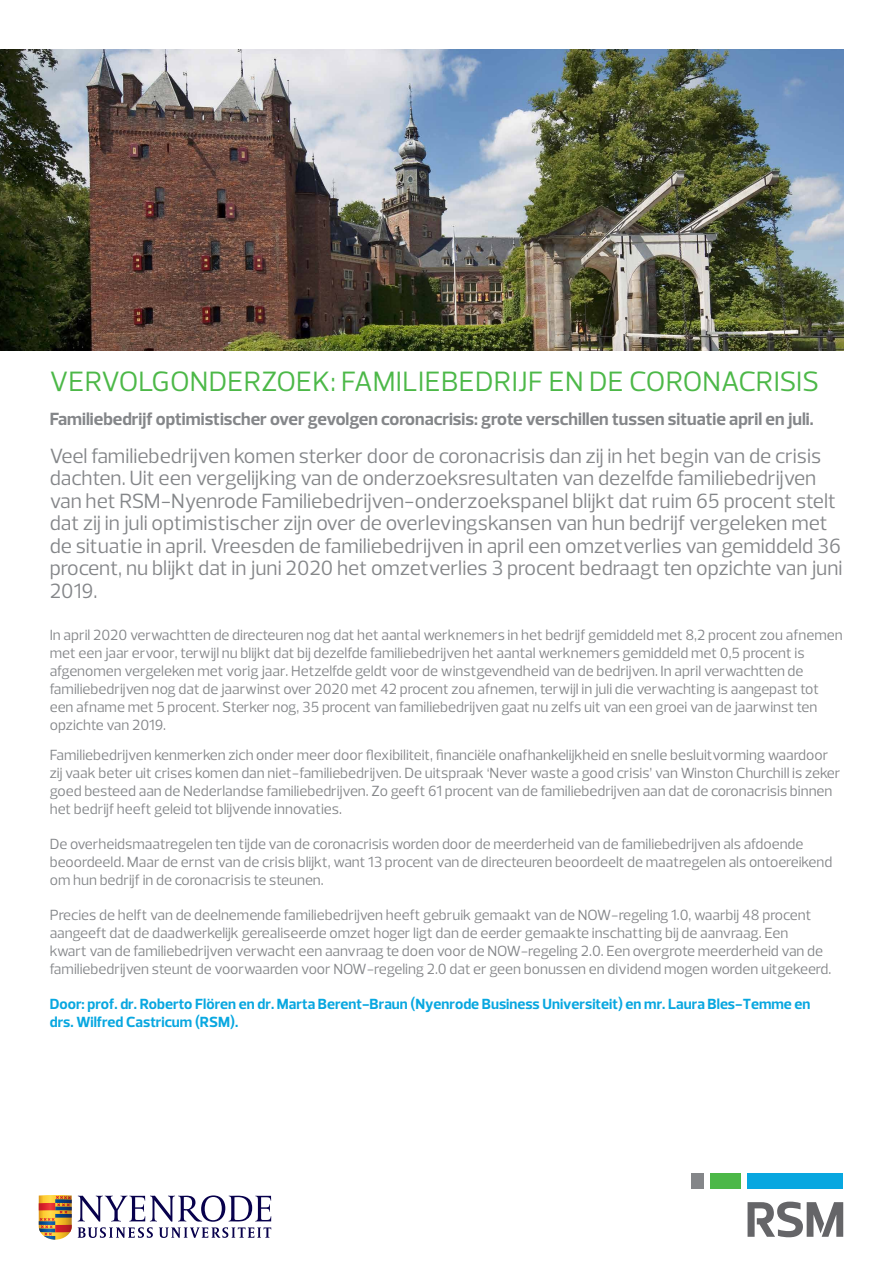
<style>
.page{position:relative;width:893px;height:1263px;background:#fff}
.page>*{position:absolute;margin:0;border:0;box-sizing:border-box;transform-origin:0 0}
.Cover_heading{font:28.5px "Prelo";color:#4cb848}
.Cover_heading-2{font:21px/22.5px "Prelo";color:#848689}
.Cover_heading-3{font:700 18px "Prelo";color:#848689}
.Cover_description{font:15px/18px "Prelo";color:#848689}
.Cover_heading-4{font:15px/18px "Prelo";color:#848689}
.Cover_description-2{font:700 15px/18px "Prelo";color:#08a7e0}
</style>
<div class="page">
<img style="left:0;top:50px;width:843px;height:301px">
<div style="left:747px;top:1173px;width:96px;height:16px;background:#08a7e0"></div>
<div style="left:691px;top:1173px;width:12px;height:16px;background:#848689"></div>
<div style="left:710px;top:1173px;width:31px;height:16px;background:#4cb848"></div>
<svg style="left:747px;top:1201px;width:96px;height:36px"></svg>
<svg style="left:39px;top:1195px;width:33px;height:45px"></svg>
<svg style="left:78px;top:1195px;width:193px;height:43px"></svg>
<p class="Cover_heading" style="left:50px;top:364px;width:771px">VERVOLGONDERZOEK: FAMILIEBEDRIJF EN DE CORONACRISIS</p>
<p class="Cover_heading-3" style="left:50px;top:408px;width:765px">Familiebedrijf optimistischer over gevolgen coronacrisis: grote verschillen tussen situatie april en juli.</p>
<p class="Cover_heading-2" style="left:50px;top:444px;width:794px">Veel familiebedrijven komen sterker door de coronacrisis dan zij in het begin van de crisis dachten. Uit een vergelijking van de onderzoeksresultaten van dezelfde familiebedrijven van het RSM-Nyenrode Familiebedrijven-onderzoekspanel blijkt dat ruim 65 procent stelt dat zij in juli optimistischer zijn over de overlevingskansen van hun bedrijf vergeleken met de situatie in april. Vreesden de familiebedrijven in april een omzetverlies van gemiddeld 36 procent, nu blijkt dat in juni 2020 het omzetverlies 3 procent bedraagt ten opzichte van juni 2019.</p>
<p class="Cover_heading-4" style="left:50px;top:626px;width:794px">In april 2020 verwachtten de directeuren nog dat het aantal werknemers in het bedrijf gemiddeld met 8,2 procent zou afnemen met een jaar ervoor, terwijl nu blijkt dat bij dezelfde familiebedrijven het aantal werknemers gemiddeld met 0,5 procent is afgenomen vergeleken met vorig jaar. Hetzelfde geldt voor de winstgevendheid van de bedrijven. In april verwachtten de familiebedrijven nog dat de jaarwinst over 2020 met 42 procent zou afnemen, terwijl in juli die verwachting is aangepast tot een afname met 5 procent. Sterker nog, 35 procent van familiebedrijven gaat nu zelfs uit van een groei van de jaarwinst ten opzichte van 2019.</p>
<p class="Cover_description" style="left:50px;top:746px;width:792px">Familiebedrijven kenmerken zich onder meer door flexibiliteit, financiële onafhankelijkheid en snelle besluitvorming waardoor zij vaak beter uit crises komen dan niet-familiebedrijven. De uitspraak ‘Never waste a good crisis’ van Winston Churchill is zeker goed besteed aan de Nederlandse familiebedrijven. Zo geeft 61 procent van de familiebedrijven aan dat de coronacrisis binnen het bedrijf heeft geleid tot blijvende innovaties.</p>
<p class="Cover_description" style="left:50px;top:835px;width:784px">De overheidsmaatregelen ten tijde van de coronacrisis worden door de meerderheid van de familiebedrijven als afdoende beoordeeld. Maar de ernst van de crisis blijkt, want 13 procent van de directeuren beoordeelt de maatregelen als ontoereikend om hun bedrijf in de coronacrisis te steunen.</p>
<p class="Cover_description" style="left:50px;top:906px;width:783px">Precies de helft van de deelnemende familiebedrijven heeft gebruik gemaakt van de NOW-regeling 1.0, waarbij 48 procent aangeeft dat de daadwerkelijk gerealiseerde omzet hoger ligt dan de eerder gemaakte inschatting bij de aanvraag. Een<br>kwart van de familiebedrijven verwacht een aanvraag te doen voor de NOW-regeling 2.0. Een overgrote meerderheid van de familiebedrijven steunt de voorwaarden voor NOW-regeling 2.0 dat er geen bonussen en dividend mogen worden uitgekeerd.</p>
<p class="Cover_description-2" style="left:50px;top:995px;width:762px">Door: prof. dr. Roberto Flören en dr. Marta Berent-Braun (Nyenrode Business Universiteit) en mr. Laura Bles-Temme en drs. Wilfred Castricum (RSM).</p>
</div>
